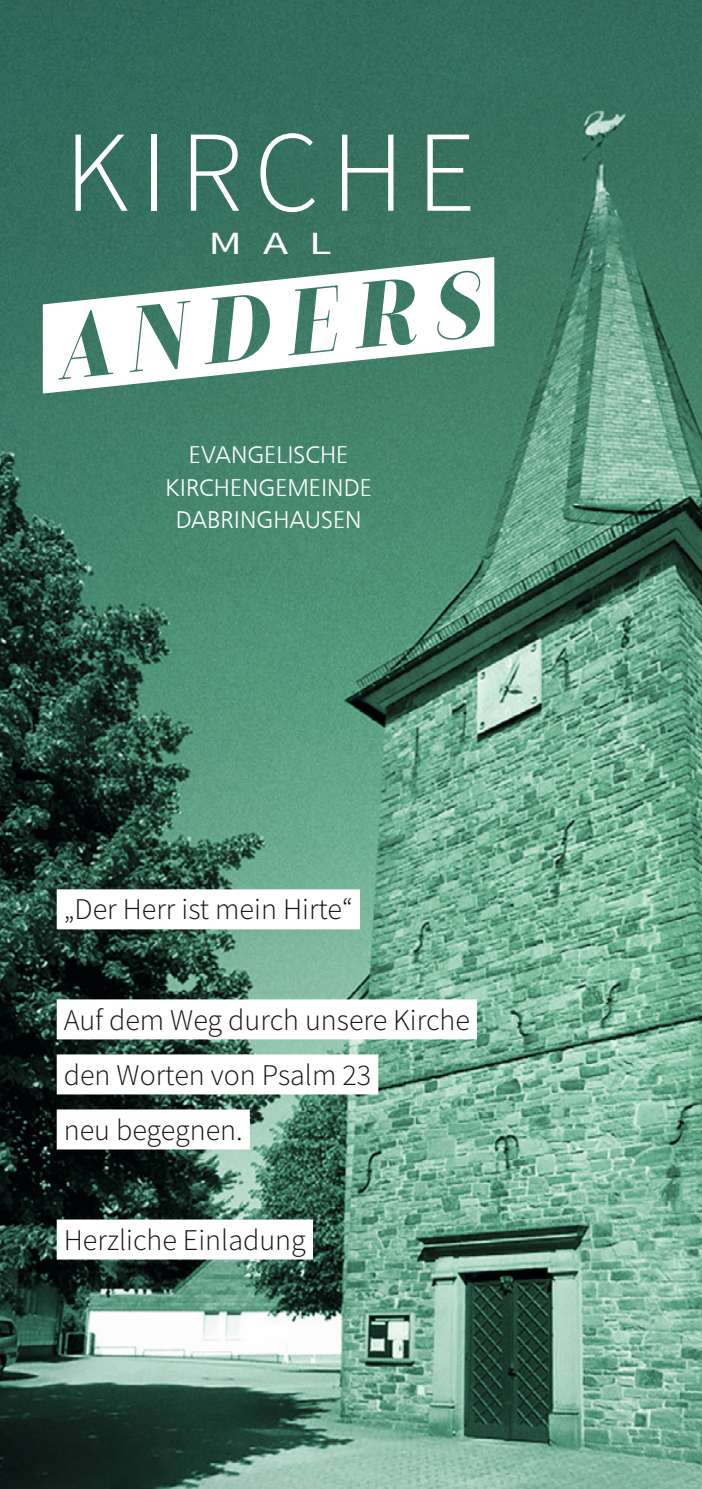
<style>
.page{position:relative;width:702px;height:1489px;background:#fff}
.page>*{position:absolute;margin:0;border:0;box-sizing:border-box;transform-origin:0 0}
.t1{font:300 115.5px "Source Sans Pro";letter-spacing:.1em;color:#fff}
.t2{font:32.25px "Source Sans Pro";color:#fff;scale:1.43 1}
.t3{font:300 30px/55px "Source Sans Pro";color:#131413}
.t4{font:300 25px/32.5px "Front Page";color:#fff;text-align:center}
</style>
<div class="page">
<img style="left:0;top:0;width:702px;height:1488px">
<div style="left:57px;top:889px;width:303px;height:40px;background:#fff"></div>
<div style="left:57px;top:999px;width:420px;height:40px;background:#fff"></div>
<div style="left:57px;top:1054px;width:321px;height:40px;background:#fff"></div>
<div style="left:57px;top:1109px;width:193px;height:40px;background:#fff"></div>
<div style="left:57px;top:1219px;width:256px;height:40px;background:#fff"></div>
<svg style="left:43px;top:257px;width:451px;height:136px"></svg>
<h1 class="t1" style="left:64px;top:101px;width:413px">KIRCHE</h1>
<p class="t2" style="left:208px;top:222px;width:87px">MAL</p>
<p class="t4" style="left:165px;top:437px;width:208px">EVANGELISCHE<br>KIRCHENGEMEINDE<br>DABRINGHAUSEN</p>
<p class="t3" style="left:64px;top:882px;width:290px">„Der Herr ist mein Hirte“</p>
<p class="t3" style="left:64px;top:992px;width:407px">Auf dem Weg durch unsere Kirche den Worten von Psalm 23<br>neu begegnen.</p>
<p class="t3" style="left:64px;top:1212px;width:243px">Herzliche Einladung</p>
</div>
